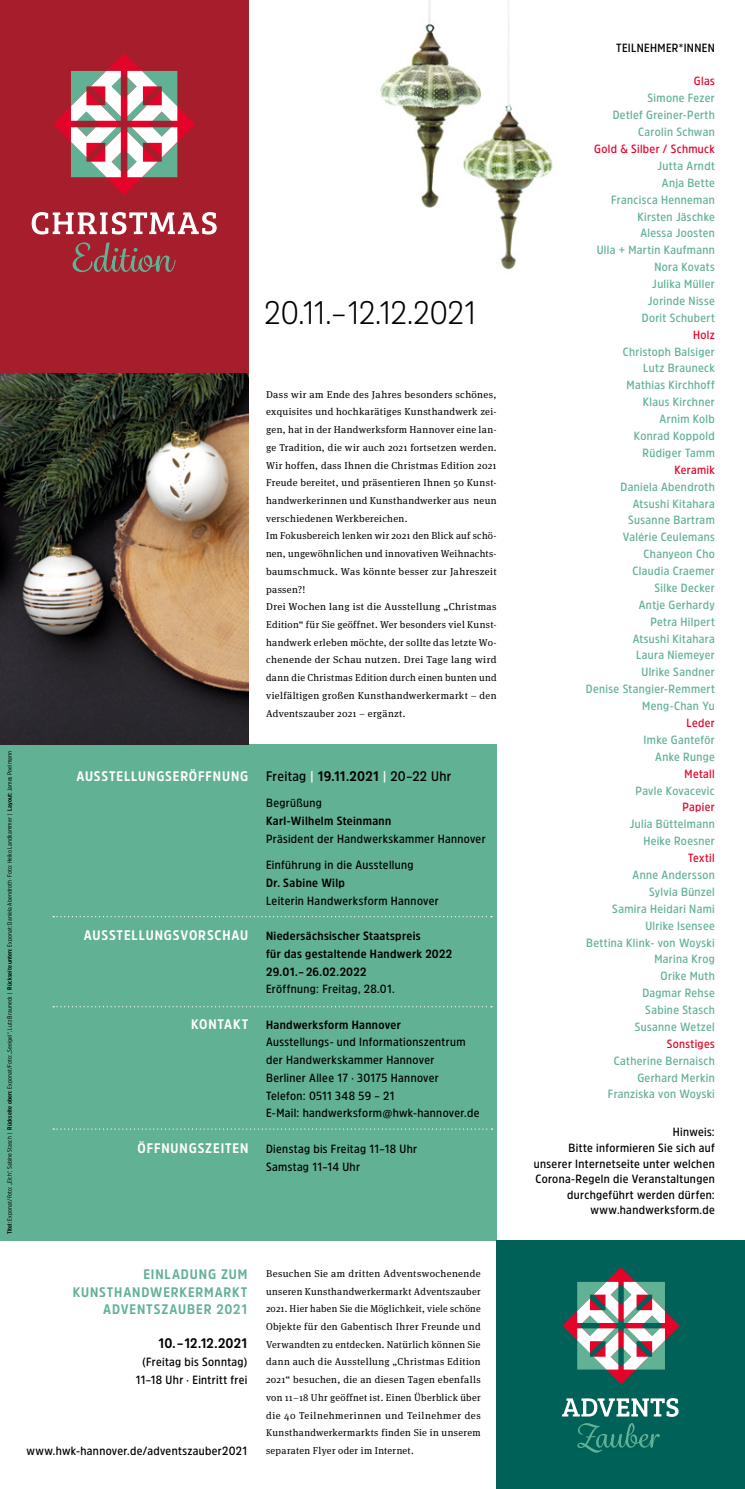
<style>
.page{position:relative;width:745px;height:1489px;background:#fff}
.page>*{position:absolute;margin:0;border:0;box-sizing:border-box;transform-origin:0 0}
.t1{font:300 32.5px "Amsi Pro Narw";letter-spacing:-.01em;color:#000}
.t2{font:700 13.75px "Amsi Pro Narw";letter-spacing:.065em;color:#fff}
.t3{font:700 13.75px/17.8px "Amsi Pro Narw";letter-spacing:.065em;color:#61b195;text-align:right}
.t4{font:600 13.75px "Amsi Pro Narw";letter-spacing:.02em;color:#000}
.t5{font:700 13.75px "Amsi Pro Narw";letter-spacing:.01em;color:#000}
.t6{font:600 11.88px/16.9px "Amsi Pro Narw";letter-spacing:.03em;color:#61b195;text-align:right}
.t7{font:600 11.88px/17.8px "Amsi Pro Narw";letter-spacing:.03em;color:#000}
.t8{font:700 11.88px/17.8px "Amsi Pro Narw";letter-spacing:.03em;color:#000}
.t9{font:600 11.88px "Amsi Pro Narw";letter-spacing:.03em;color:#e40429}
.t10{font:10px/17.8px "Meta Serif Pro";letter-spacing:.03em;color:#000}
.t11{font:6.25px "Amsi Pro Narw";letter-spacing:.02em;color:#000;scale:.94 1}
.s1{font-weight:700}
.s2{color:#fff}
</style>
<div class="page">
<div style="left:0;top:744px;width:496px;height:496px;background:#61b195"></div>
<div style="left:496px;top:1240px;width:248px;height:248px;background:#006159"></div>
<img style="left:0;top:372px;width:248px;height:372px">
<svg style="left:562px;top:1267px;width:117px;height:116px"></svg>
<svg style="left:562px;top:1398px;width:116px;height:18px"></svg>
<svg style="left:577px;top:1423px;width:82px;height:29px"></svg>
<img style="left:380px;top:0;width:173px;height:270px">
<div style="left:0;top:0;width:248px;height:372px;background:#a61d2b"></div>
<svg style="left:53px;top:53px;width:142px;height:142px"></svg>
<svg style="left:32px;top:212px;width:184px;height:22px"></svg>
<svg style="left:73px;top:242px;width:103px;height:30px"></svg>
<svg style="left:53px;top:1128px;width:439px;height:1px"></svg>
<svg style="left:53px;top:1006px;width:438px;height:1px"></svg>
<svg style="left:53px;top:916px;width:438px;height:1px"></svg>
<h1 class="t1" style="left:264px;top:290px;width:213px">20.11.–12.12.2021</h1>
<p class="t11" style="left:5px;top:1234px;width:515px;rotate:-90deg"><span class="s1">Titel:</span> Exponat/Foto: „Elch“, Sabine Stasch | <span class="s1">Rückseite oben:</span> Exponat/Foto: „Seeigel“, Lutz Brauneck | <span class="s1">Rückseite unten:</span> Exponat: Daniela Abendroth · Foto: Heiko Landkammer | <span class="s1">Layout:</span> James Poelmann</p>
<h2 class="t2" style="left:76px;top:766px;width:173px">AUSSTELLUNGSERÖFFNUNG</h2>
<h2 class="t2" style="left:84px;top:925px;width:166px">AUSSTELLUNGSVORSCHAU</h2>
<h2 class="t2" style="left:191px;top:1014px;width:59px">KONTAKT</h2>
<h2 class="t2" style="left:137px;top:1138px;width:112px">ÖFFNUNGSZEITEN</h2>
<h2 class="t3" style="left:73px;top:1264px;width:176px">EINLADUNG ZUM<br>KUNSTHANDWERKERMARKT<br>ADVENTSZAUBER 2021</h2>
<h2 class="t5" style="left:158px;top:1333px;width:90px">10.–12.12.2021</h2>
<p class="t7" style="left:136px;top:1352px;width:113px;text-align:center">(Freitag bis Sonntag)<br>11–18 Uhr · Eintritt frei</p>
<p class="t7" style="left:26px;top:1441px;width:222px">www.hwk-hannover.de/adventszauber2021</p>
<p class="t10" style="left:266px;top:385px;width:232px">Dass wir am Ende des Jahres besonders schönes, exquisites und hochkarätiges Kunsthandwerk zei&shy;gen, hat in der Handwerksform Hannover eine lan&shy;ge Tradition, die wir auch 2021 fortsetzen werden.<br>Wir hoffen, dass Ihnen die Christmas Edition 2021<br>Freude bereitet, und präsentieren Ihnen 50 Kunst&shy;handwerkerinnen und Kunsthandwerker aus neun verschiedenen Werkbereichen.<br>Im Fokusbereich lenken wir 2021 den Blick auf schö&shy;nen, ungewöhnlichen und innovativen Weihnachts&shy;baumschmuck. Was könnte besser zur Jahreszeit passen?!<br>Drei Wochen lang ist die Ausstellung „Christmas Edition“ für Sie geöffnet. Wer besonders viel Kunst&shy;handwerk erleben möchte, der sollte das letzte Wo&shy;chenende der Schau nutzen. Drei Tage lang wird dann die Christmas Edition durch einen bunten und vielfältigen großen Kunsthandwerkermarkt – den Adventszauber 2021 – ergänzt.</p>
<h2 class="t4" style="left:266px;top:766px;width:187px">Freitag <span class="s2">|</span> <span class="s1">19.11.2021</span> <span class="s2">|</span> 20–22 Uhr</h2>
<p class="t7" style="left:266px;top:793px;width:57px">Begrüßung</p>
<p class="t8" style="left:266px;top:811px;width:127px">Karl-Wilhelm Steinmann</p>
<p class="t7" style="left:266px;top:829px;width:221px">Präsident der Handwerkskammer Hannover</p>
<p class="t7" style="left:266px;top:855px;width:149px">Einführung in die Ausstellung</p>
<p class="t8" style="left:266px;top:873px;width:80px">Dr. Sabine Wilp</p>
<p class="t7" style="left:266px;top:891px;width:174px">Leiterin Handwerksform Hannover</p>
<p class="t8" style="left:266px;top:926px;width:187px">Niedersächsischer Staatspreis<br>für das gestaltende Handwerk 2022<br>29.01. – 26.02.2022</p>
<p class="t7" style="left:266px;top:979px;width:130px">Eröffnung: Freitag, 28.01.</p>
<p class="t8" style="left:266px;top:1015px;width:136px">Handwerksform Hannover</p>
<p class="t7" style="left:266px;top:1033px;width:215px">Ausstellungs- und Informationszentrum der Handwerkskammer Hannover<br>Berliner Allee 17 · 30175 Hannover Telefon: 0511 348 59 – 21<br>E-Mail: handwerksform@hwk-hannover.de</p>
<p class="t7" style="left:266px;top:1139px;width:152px">Dienstag bis Freitag 11–18 Uhr<br>Samstag 11–14 Uhr</p>
<p class="t10" style="left:266px;top:1263px;width:216px;text-align:justify">Besuchen Sie am dritten Adventswochenende unseren Kunsthandwerkermarkt Adventszauber 2021. Hier haben Sie die Möglichkeit, viele schöne Objekte für den Gabentisch Ihrer Freunde und Verwandten zu entdecken. Natürlich können Sie dann auch die Ausstellung „Christmas Edition 2021“ besuchen, die an diesen Tagen ebenfalls von 11–18 Uhr geöffnet ist. Einen Überblick über die 40 Teilnehmerinnen und Teilnehmer des Kunsthandwerkermarkts finden Sie in unserem separaten Flyer oder im Internet.</p>
<p class="t7" style="left:615px;top:38px;width:100px">TEILNEHMER*INNEN</p>
<p class="t9" style="left:693px;top:73px;width:22px">Glas</p>
<p class="t6" style="left:612px;top:89px;width:103px">Simone Fezer<br>Detlef Greiner-Perth<br>Carolin Schwan</p>
<p class="t9" style="left:593px;top:141px;width:122px">Gold &amp; Silber / Schmuck</p>
<p class="t6" style="left:596px;top:157px;width:120px">Jutta Arndt<br>Anja Bette<br>Francisca Henneman<br>Kirsten Jäschke<br>Alessa Joosten<br>Ulla + Martin Kaufmann<br>Nora Kovats<br>Julika Müller<br>Jorinde Nisse<br>Dorit Schubert</p>
<p class="t9" style="left:692px;top:326px;width:23px">Holz</p>
<p class="t6" style="left:622px;top:342px;width:93px">Christoph Balsiger<br>Lutz Brauneck<br>Mathias Kirchhoff<br>Klaus Kirchner<br>Arnim Kolb<br>Konrad Koppold<br>Rüdiger Tamm</p>
<p class="t9" style="left:674px;top:461px;width:42px">Keramik</p>
<p class="t6" style="left:585px;top:477px;width:130px">Daniela Abendroth<br>Atsushi Kitahara<br>Susanne Bartram<br>Valérie Ceulemans<br>Chanyeon Cho<br>Claudia Craemer<br>Silke Decker<br>Antje Gerhardy<br>Petra Hilpert<br>Atsushi Kitahara<br>Laura Niemeyer<br>Ulrike Sandner<br>Denise Stangier-Remmert<br>Meng-Chan Yu</p>
<p class="t9" style="left:686px;top:714px;width:30px">Leder</p>
<p class="t6" style="left:643px;top:731px;width:73px">Imke Ganteför<br>Anke Runge</p>
<p class="t9" style="left:684px;top:765px;width:32px">Metall</p>
<p class="t6" style="left:635px;top:781px;width:81px">Pavle Kovacevic</p>
<p class="t9" style="left:682px;top:799px;width:34px">Papier</p>
<p class="t6" style="left:629px;top:815px;width:86px">Julia Büttelmann<br>Heike Roesner</p>
<p class="t9" style="left:687px;top:849px;width:28px">Textil</p>
<p class="t6" style="left:585px;top:866px;width:130px">Anne Andersson<br>Sylvia Bünzel<br>Samira Heidari Nami<br>Ulrike Isensee<br>Bettina Klink- von Woyski<br>Marina Krog<br>Orike Muth<br>Dagmar Rehse<br>Sabine Stasch<br>Susanne Wetzel</p>
<p class="t9" style="left:666px;top:1035px;width:50px">Sonstiges</p>
<p class="t6" style="left:607px;top:1051px;width:108px">Catherine Bernaisch<br>Gerhard Merkin<br>Franziska von Woyski</p>
<p class="t7" style="left:533px;top:1123px;width:182px;line-height:15.6px;text-align:right">Hinweis:<br>Bitte informieren Sie sich auf unserer Internetseite unter welchen<br>Corona-Regeln die Veranstaltungen durchgeführt werden dürfen: www.handwerksform.de</p>
</div>
